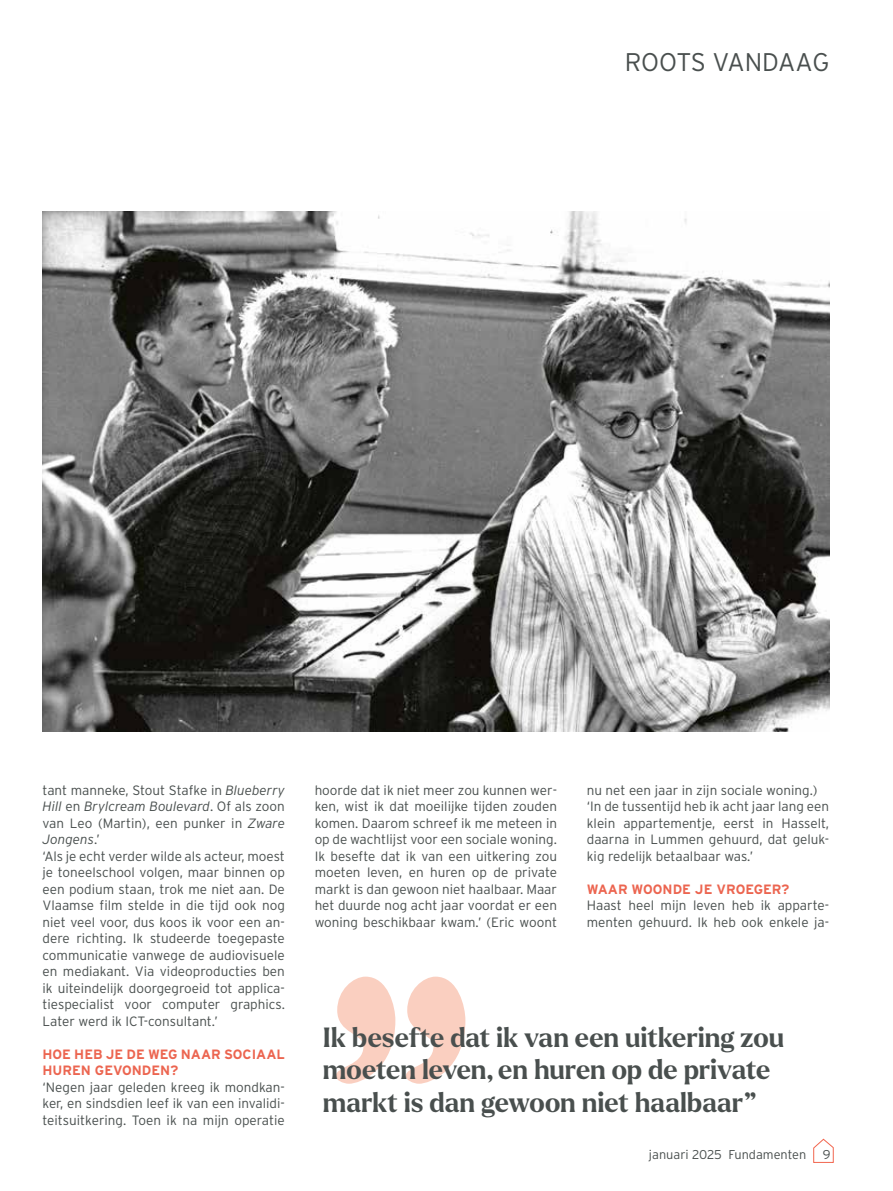
<style>
.page{position:relative;width:893px;height:1191px;background:#fff}
.page>*{position:absolute;margin:0;border:0;box-sizing:border-box;transform-origin:0 0}
.t1{font:700 27px/32.4px "Larken";letter-spacing:-.005em;color:#494f4e}
.t2{font:300 25.5px "Interstate";letter-spacing:-.015em;color:#494f4e}
.t3{font:300 13.5px/16.5px "Interstate";color:#494f4e}
.t4{font:700 13.5px/16.5px "Interstate";color:#ec6550}
.t5{font:300 12.75px "Interstate";color:#494f4e}
.s1{font-style:italic}
</style>
<div class="page">
<svg style="left:813px;top:1138px;width:21px;height:25px"></svg>
<img style="left:43px;top:212px;width:786px;height:519px">
<svg style="left:336px;top:976px;width:129px;height:107px"></svg>
<h2 class="t2" style="left:625px;top:48px;width:206px">ROOTS VANDAAG</h2>
<p class="t3" style="left:43px;top:781px;width:244px">tant manneke, Stout Stafke in <span class="s1">Blueberry Hill</span> en <span class="s1">Brylcream Boulevard</span>. Of als zoon van Leo (Martin), een punker in <span class="s1">Zware Jongens</span>.’<br>‘Als je echt verder wilde als acteur, moest je toneelschool volgen, maar binnen op een podium staan, trok me niet aan. De Vlaamse film stelde in die tijd ook nog niet veel voor, dus koos ik voor een an&shy;dere richting. Ik studeerde toegepaste communicatie vanwege de audiovisuele en mediakant. Via videoproducties ben ik uiteindelijk doorgegroeid tot applica&shy;tiespecialist voor computer graphics.<br>Later werd ik ICT-consultant.’</p>
<p class="t4" style="left:43px;top:1045px;width:244px">HOE HEB JE DE WEG NAAR SOCIAAL<br>HUREN GEVONDEN?</p>
<p class="t3" style="left:43px;top:1078px;width:244px;text-align:justify">‘Negen jaar geleden kreeg ik mondkan&shy;ker, en sindsdien leef ik van een invalidi&shy;teitsuitkering. Toen ik na mijn operatie</p>
<p class="t3" style="left:315px;top:781px;width:244px;text-align:justify">hoorde dat ik niet meer zou kunnen wer&shy;ken, wist ik dat moeilijke tijden zouden komen. Daarom schreef ik me meteen in op de wachtlijst voor een sociale woning.<br>Ik besefte dat ik van een uitkering zou moeten leven, en huren op de private markt is dan gewoon niet haalbaar. Maar het duurde nog acht jaar voordat er een woning beschikbaar kwam.’ (Eric woont</p>
<p class="t3" style="left:587px;top:781px;width:244px">nu net een jaar in zijn sociale woning.) ‘In de tussentijd heb ik acht jaar lang een klein appartementje, eerst in Hasselt, daarna in Lummen gehuurd, dat geluk&shy;kig redelijk betaalbaar was.’</p>
<p class="t4" style="left:587px;top:880px;width:204px">WAAR WOONDE JE VROEGER?</p>
<p class="t3" style="left:587px;top:897px;width:244px">Haast heel mijn leven heb ik apparte&shy;menten gehuurd. Ik heb ook enkele ja-</p>
<h1 class="t1" style="left:323px;top:1021px;width:463px">Ik besefte dat ik van een uitkering zou moeten leven, en huren op de private markt is dan gewoon niet haalbaar”</h1>
<p class="t5" style="left:649px;top:1147px;width:159px">januari 2025 Fundamenten</p>
<p class="t5" style="left:823px;top:1147px;width:9px">9</p>
</div>
